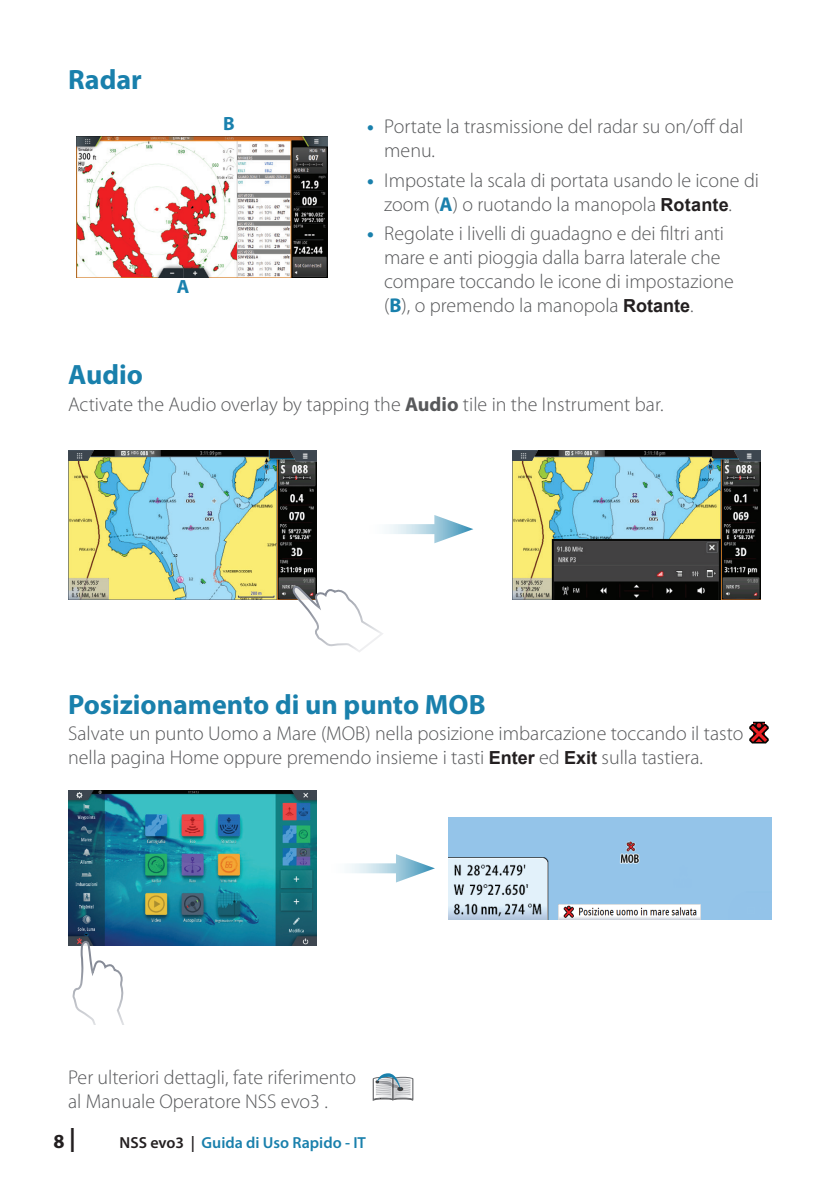
<style>
.page{position:relative;width:840px;height:1191px;background:#fff}
.page>*{position:absolute;margin:0;border:0;box-sizing:border-box;transform-origin:0 0}
.t1{font:700 28px "Myriad Pro";color:#1980ac}
.t2{font:300 20px/24px "Myriad Pro";color:#57585a}
.t3{font:700 20px "Myriad Pro";color:#231f20}
.t4{font:700 19.2px "Myriad Pro";color:#1a81ae}
.t5{font:600 16px "Myriad Pro";color:#1980ac}
.s1{font-weight:700;color:#1980ac}
.s2{font-family:"Arial";font-weight:700;font-size:18px;color:#231f20}
.s3{font-weight:700}
.s4{font-size:24px}
.s5{color:#231f20}
</style>
<div class="page">
<img style="left:76px;top:136px;width:251px;height:141px">
<svg style="left:388px;top:524px;width:46px;height:10px"></svg>
<svg style="left:434px;top:515px;width:39px;height:28px"></svg>
<img style="left:68px;top:450px;width:248px;height:149px">
<img style="left:68px;top:450px;width:25px;height:10px">
<div style="left:270px;top:450px;width:31px;height:7px;background:#231f20"></div>
<img style="left:290px;top:450px;width:26px;height:11px">
<img style="left:512px;top:450px;width:248px;height:149px">
<div style="left:711px;top:450px;width:32px;height:7px;background:#231f20"></div>
<img style="left:734px;top:450px;width:26px;height:11px">
<img style="left:512px;top:450px;width:25px;height:10px">
<svg style="left:290px;top:585px;width:93px;height:67px"></svg>
<img style="left:749px;top:721px;width:20px;height:23px">
<img style="left:68px;top:790px;width:248px;height:155px">
<img style="left:448px;top:817px;width:323px;height:102px">
<img style="left:558px;top:904px;width:142px;height:15px">
<svg style="left:349px;top:863px;width:47px;height:10px"></svg>
<svg style="left:396px;top:854px;width:38px;height:28px"></svg>
<svg style="left:72px;top:940px;width:56px;height:84px"></svg>
<svg style="left:372px;top:1073px;width:41px;height:27px"></svg>
<h1 class="t1" style="left:68px;top:61px;width:75px">Radar</h1>
<p class="t4" style="left:177px;top:274px;width:14px">A</p>
<p class="t4" style="left:223px;top:111px;width:13px">B</p>
<p class="t2" style="left:384px;top:114px;width:360px;text-indent:-17px"><span class="s1">•</span> Portate la trasmissione del radar su on/off dal menu.</p>
<p class="t2" style="left:367px;top:168px;width:393px;text-align:center"><span class="s1">•</span> Impostate la scala di portata usando le icone di zoom (<span class="s1">A</span>) o ruotando la manopola <span class="s2">Rotante</span>.</p>
<p class="t2" style="left:384px;top:222px;width:351px;text-indent:-17px"><span class="s1">•</span> Regolate i livelli di guadagno e dei filtri anti mare e anti pioggia dalla barra laterale che compare toccando le icone di impostazione (<span class="s1">B</span>), o premendo la manopola <span class="s2">Rotante</span>.</p>
<h1 class="t1" style="left:68px;top:356px;width:76px">Audio</h1>
<p class="t2" style="left:68px;top:392px;width:596px">Activate the Audio overlay by tapping the <span class="s3">Audio</span> tile in the Instrument bar.</p>
<h1 class="t1" style="left:68px;top:686px;width:419px">Posizionamento di un punto MOB</h1>
<p class="t2" style="left:68px;top:722px;width:676px">Salvate un punto Uomo a Mare (MOB) nella posizione imbarcazione toccando il tasto nella pagina Home oppure premendo insieme i tasti <span class="s2">Enter</span> ed <span class="s2">Exit</span> sulla tastiera.</p>
<p class="t2" style="left:68px;top:1066px;width:289px">Per ulteriori dettagli, fate riferimento al Manuale Operatore NSS evo3 .</p>
<p class="t3" style="left:53px;top:1128px;width:24px">8<span class="s4">|</span></p>
<p class="t5" style="left:119px;top:1132px;width:248px"><span class="s5">NSS evo3 |</span> Guida di Uso Rapido - IT</p>
</div>
